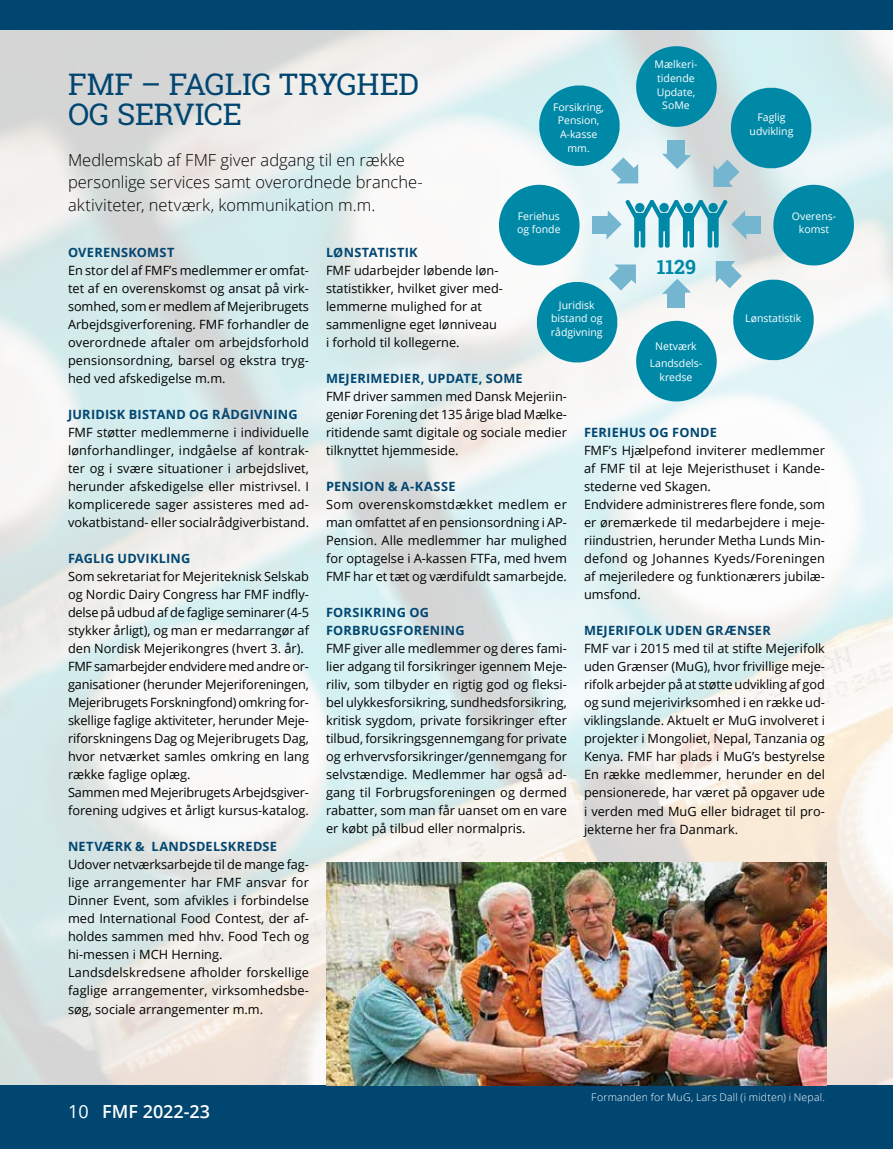
<style>
.page{position:relative;width:893px;height:1149px;background:#fff}
.page>*{position:absolute;margin:0;border:0;box-sizing:border-box;transform-origin:0 0}
.t1{font:30px/30px "Roboto Slab";letter-spacing:-.015em;color:#004671}
.t2{font:700 19.8px "Roboto Slab";color:#0089a7}
.t3{font:600 18px "Open Sans";color:#fff}
.t4{font:300 16.5px/22.5px "Open Sans";color:#000}
.t5{font:12.75px/18px "Open Sans";color:#000;text-align:justify}
.t6{font:700 12.75px/18px "Open Sans";letter-spacing:.015em;color:#004671}
.t7{font:10.5px/13.6px "Open Sans";color:#fff;text-align:center}
.t8{font:300 10.5px "Open Sans";letter-spacing:.02em;color:#fff}
.s1{font-weight:400}
</style>
<div class="page">
<img style="left:0;top:30px;width:893px;height:1054px">
<div style="left:0;top:0;width:893px;height:30px;background:#004671"></div>
<div style="left:0;top:1084px;width:893px;height:64px;background:#004671"></div>
<img style="left:326px;top:862px;width:500px;height:222px">
<div style="left:636px;top:46px;width:81px;height:81px;background:#0089a7;border-radius:50%"></div>
<div style="left:668px;top:140px;width:17px;height:15px;background:#74b5cf"></div>
<svg style="left:662px;top:154px;width:29px;height:15px"></svg>
<div style="left:636px;top:321px;width:81px;height:80px;background:#0089a7;border-radius:50%"></div>
<div style="left:668px;top:292px;width:17px;height:15px;background:#74b5cf"></div>
<svg style="left:662px;top:278px;width:29px;height:16px"></svg>
<div style="left:499px;top:185px;width:80px;height:80px;background:#0089a7;border-radius:50%"></div>
<div style="left:593px;top:216px;width:15px;height:18px;background:#74b5cf"></div>
<div style="left:773px;top:185px;width:81px;height:80px;background:#0089a7;border-radius:50%"></div>
<div style="left:745px;top:216px;width:15px;height:18px;background:#74b5cf"></div>
<svg style="left:606px;top:200px;width:141px;height:47px;background:#91c9d5"></svg>
<svg style="left:535px;top:81px;width:103px;height:102px;background:#6fbccd"></svg>
<svg style="left:716px;top:261px;width:102px;height:103px"></svg>
<svg style="left:713px;top:84px;width:102px;height:103px;background:#69b5c6"></svg>
<svg style="left:533px;top:264px;width:103px;height:102px"></svg>
<p class="t7" style="left:655px;top:57px;width:44px">Mælkeri&shy;tidende<br>Update,<br>SoMe</p>
<h1 class="t1" style="left:68px;top:69px;width:353px">FMF – FAGLIG TRYGHED<br>OG SERVICE</h1>
<p class="t4" style="left:68px;top:148px;width:355px">Medlemskab af FMF giver adgang til en række personlige services samt overordnede branche&shy;aktiviteter, netværk, kommunikation m.m.</p>
<p class="t6" style="left:68px;top:243px;width:108px">OVERENSKOMST</p>
<p class="t5" style="left:68px;top:261px;width:243px">En stor del af FMF’s medlemmer er omfat&shy;tet af en overenskomst og ansat på virk&shy;somhed, som er medlem af Mejeribrugets Arbejdsgiverforening. FMF forhandler de overordnede aftaler om arbejdsforhold pensionsordning, barsel og ekstra tryg&shy;hed ved afskedigelse m.m.</p>
<p class="t6" style="left:68px;top:405px;width:231px">JURIDISK BISTAND OG RÅDGIVNING</p>
<p class="t5" style="left:68px;top:423px;width:243px">FMF støtter medlemmerne i individuelle lønforhandlinger, indgåelse af kontrak&shy;ter og i svære situationer i arbejdslivet, herunder afskedigelse eller mistrivsel. I komplicerede sager assisteres med ad&shy;vokatbistand- eller socialrådgiverbistand.</p>
<p class="t6" style="left:68px;top:549px;width:124px">FAGLIG UDVIKLING</p>
<p class="t5" style="left:68px;top:567px;width:243px;text-align:left">Som sekretariat for Mejeriteknisk Selskab og Nordic Dairy Congress har FMF indfly&shy;delse på udbud af de faglige seminarer (4-5 stykker årligt), og man er medarrangør af den Nordisk Mejerikongres (hvert 3. år).<br>FMF samarbejder endvidere med andre or&shy;ganisationer (herunder Mejeriforeningen, Mejeribrugets Forskningfond) omkring for&shy;skellige faglige aktiviteter, herunder Meje&shy;riforskningens Dag og Mejeribrugets Dag, hvor netværket samles omkring en lang række faglige oplæg.<br>Sammen med Mejeribrugets Arbejdsgiver&shy;forening udgives et årligt kursus-katalog.</p>
<p class="t6" style="left:68px;top:837px;width:211px">NETVÆRK &amp; LANDSDELSKREDSE</p>
<p class="t5" style="left:68px;top:855px;width:243px;text-align:left">Udover netværksarbejde til de mange fag&shy;lige arrangementer har FMF ansvar for Dinner Event, som afvikles i forbindelse med International Food Contest, der af&shy;holdes sammen med hhv. Food Tech og hi-messen i MCH Herning.<br>Landsdelskredsene afholder forskellige faglige arrangementer, virksomhedsbe&shy;søg, sociale arrangementer m.m.</p>
<p class="t7" style="left:553px;top:100px;width:52px">Forsikring,<br>Pension,<br>A-kasse mm.</p>
<p class="t7" style="left:750px;top:110px;width:45px">Faglig udvikling</p>
<p class="t7" style="left:517px;top:208px;width:45px;text-align:left">Feriehus og fonde</p>
<p class="t7" style="left:792px;top:209px;width:46px">Overens&shy;komst</p>
<p class="t6" style="left:326px;top:243px;width:93px">LØNSTATISTIK</p>
<p class="t5" style="left:326px;top:261px;width:178px;text-align:left">FMF udarbejder løbende løn&shy;statistikker, hvilket giver med&shy;lemmerne mulighed for at sammenligne eget lønniveau i forhold til kollegerne.</p>
<p class="t6" style="left:326px;top:369px;width:198px">MEJERIMEDIER, UPDATE, SOME</p>
<p class="t5" style="left:326px;top:387px;width:243px">FMF driver sammen med Dansk Mejeriin&shy;geniør Forening det 135 årige blad Mælke&shy;ritidende samt digitale og sociale medier tilknyttet hjemmeside.</p>
<p class="t6" style="left:326px;top:477px;width:131px">PENSION &amp; A-KASSE</p>
<p class="t5" style="left:326px;top:495px;width:243px">Som overenskomstdækket medlem er man omfattet af en pensionsordning i AP-Pension. Alle medlemmer har mulighed for optagelse i A-kassen FTFa, med hvem FMF har et tæt og værdifuldt samarbejde.</p>
<p class="t6" style="left:326px;top:603px;width:140px">FORSIKRING OG<br>FORBRUGSFORENING</p>
<p class="t5" style="left:326px;top:639px;width:242px">FMF giver alle medlemmer og deres fami&shy;lier adgang til forsikringer igennem Meje&shy;riliv, som tilbyder en rigtig god og fleksi&shy;bel ulykkesforsikring, sundhedsforsikring, kritisk sygdom, private forsikringer efter tilbud, forsikringsgennemgang for private og erhvervsforsikringer/gennemgang for selvstændige. Medlemmer har også ad&shy;gang til Forbrugsforeningen og dermed rabatter, som man får uanset om en vare er købt på tilbud eller normalpris.</p>
<h2 class="t2" style="left:657px;top:253px;width:41px">1129</h2>
<p class="t7" style="left:551px;top:297px;width:53px">Juridisk bistand og rådgivning</p>
<p class="t7" style="left:745px;top:311px;width:58px">Lønstatistik</p>
<p class="t7" style="left:650px;top:337px;width:54px;line-height:17.1px">Netværk<br>Landsdels-</p>
<p class="t7" style="left:659px;top:369px;width:35px">kredse</p>
<p class="t6" style="left:584px;top:423px;width:134px">FERIEHUS OG FONDE</p>
<p class="t5" style="left:584px;top:441px;width:243px;text-align:left">FMF’s Hjælpefond inviterer medlemmer af FMF til at leje Mejeristhuset i Kande&shy;stederne ved Skagen.<br>Endvidere administreres flere fonde, som er øremærkede til medarbejdere i meje&shy;riindustrien, herunder Metha Lunds Min&shy;defond og Johannes Kyeds/Foreningen af mejeriledere og funktionærers jubilæ&shy;umsfond.</p>
<p class="t6" style="left:584px;top:621px;width:188px">MEJERIFOLK UDEN GRÆNSER</p>
<p class="t5" style="left:584px;top:639px;width:242px">FMF var i 2015 med til at stifte Mejerifolk uden Grænser (MuG), hvor frivillige meje&shy;rifolk arbejder på at støtte udvikling af god og sund mejerivirksomhed i en række ud&shy;viklingslande. Aktuelt er MuG involveret i projekter i Mongoliet, Nepal, Tanzania og Kenya. FMF har plads i MuG’s bestyrelse En række medlemmer, herunder en del pensionerede, har været på opgaver ude i verden med MuG eller bidraget til pro&shy;jekterne her fra Danmark.</p>
<h3 class="t3" style="left:68px;top:1099px;width:144px"><span class="s1">10</span> FMF 2022-23</h3>
<p class="t8" style="left:591px;top:1089px;width:235px">Formanden for MuG, Lars Dall (i midten) i Nepal.</p>
</div>
